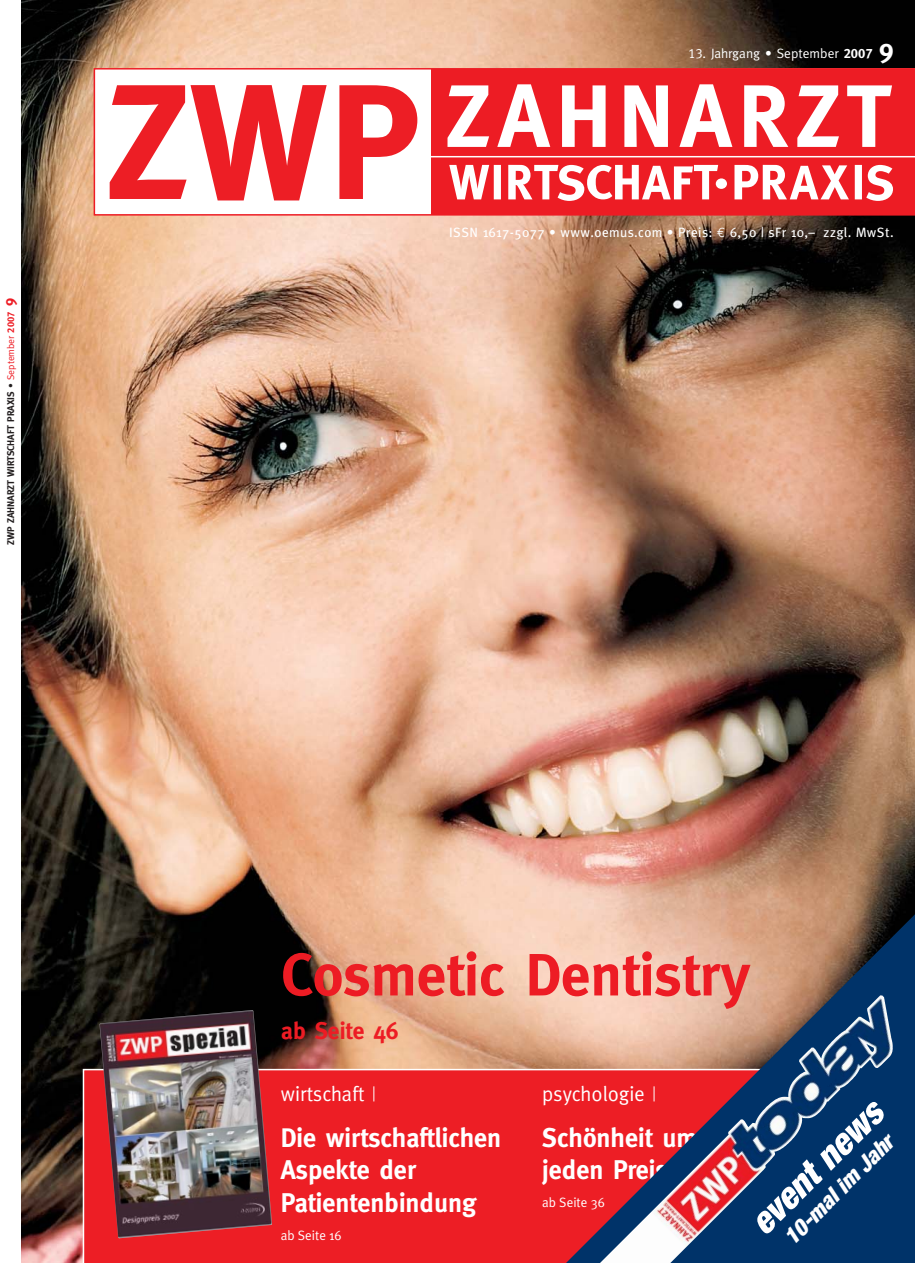
<style>
.page{position:relative;width:915px;height:1263px;background:#fff}
.page>*{position:absolute;margin:0;border:0;box-sizing:border-box;transform-origin:0 0}
.t1{font:700 60px "Meta";color:#ed1c24}
.t2{font:italic 900 condensed 36px "Helvetica Neue";color:#fff}
.t3{font:700 27px/32.4px "Meta";color:#fff}
.t4{font:700 24px "Meta";color:#ed1c24}
.t5{font:italic 900 condensed 22.5px "Helvetica Neue";color:#fff}
.t6{font:21px "Meta";color:#fff}
.t7{font:13.5px "Meta";letter-spacing:.03em;color:#fff}
.t8{font:13.5px "Meta";color:#fff}
.t9{font:13.5px "Meta Plus Normal";color:#fff}
.t10{font:700 9.75px "Meta";letter-spacing:-.01em;color:#231f20}
.s1{font-weight:400;color:#ed1c24}
.s2{font-family:"Meta Bold Caps";font-weight:400;color:#ed1c24}
.s3{font-size:15px;color:#ed1c24}
.s4{font-family:"Meta Caps"}
.s5{font-family:"Meta Bold Caps"}
.s6{font-weight:700;font-size:27px}
.s7{font-family:"Euro Mono"}
</style>
<div class="page">
<img style="left:21px;top:0;width:893px;height:1263px">
<div style="left:83px;top:1069px;width:470px;height:194px;background:#ed1e25"></div>
<svg style="left:94px;top:68px;width:820px;height:148px"></svg>
<div style="left:432px;top:69px;width:482px;height:146px;background:#ed1c24"></div>
<svg style="left:449px;top:165px;width:443px;height:36px"></svg>
<svg style="left:447px;top:84px;width:444px;height:63px"></svg>
<svg style="left:110px;top:85px;width:307px;height:115px"></svg>
<hr style="left:421px;top:156px;width:493px;height:1px;background:#fff">
<img style="left:99px;top:1010px;width:173px;height:228px">
<svg style="left:373px;top:1086px;width:1px;height:15px"></svg>
<svg style="left:553px;top:901px;width:361px;height:362px;background:#9e7f7f"></svg>
<img style="left:587px;top:1060px;width:282px;height:203px">
<p class="t10" style="left:6px;top:545px;width:249px;rotate:-90deg">ZWP ZAHNARZT WIRTSCHAFT PRAXIS • <span class="s1">September</span> <span class="s2">2007</span> <span class="s3">9</span></p>
<p class="t8" style="left:688px;top:49px;width:207px"><span class="s4">13</span>. Jahrgang • September <span class="s5">2007</span> <span class="s6">9</span></p>
<p class="t7" style="left:449px;top:225px;width:446px">ISSN 1617-5077 • www.oemus.com • Preis: <span class="s7">€</span> 6,50 | sFr 10,– zzgl. MwSt.</p>
<h1 class="t1" style="left:281px;top:945px;width:470px">Cosmetic Dentistry</h1>
<p class="t4" style="left:281px;top:1019px;width:118px">ab Seite 46</p>
<p class="t6" style="left:281px;top:1086px;width:85px">wirtschaft</p>
<p class="t3" style="left:281px;top:1123px;width:222px">Die wirtschaftlichen<br>Aspekte der<br>Patientenbindung</p>
<p class="t9" style="left:281px;top:1230px;width:62px">ab Seite 16</p>
<p class="t6" style="left:542px;top:1086px;width:104px">psychologie</p>
<p class="t3" style="left:542px;top:1123px;width:156px">Schönheit um jeden Preis?!</p>
<p class="t9" style="left:542px;top:1197px;width:64px">ab Seite 36</p>
<h2 class="t2" style="left:746px;top:1218px;width:172px;rotate:-45deg">event news</h2>
<p class="t5" style="left:782px;top:1234px;width:146px;rotate:-45deg">10-mal im Jahr</p>
</div>
